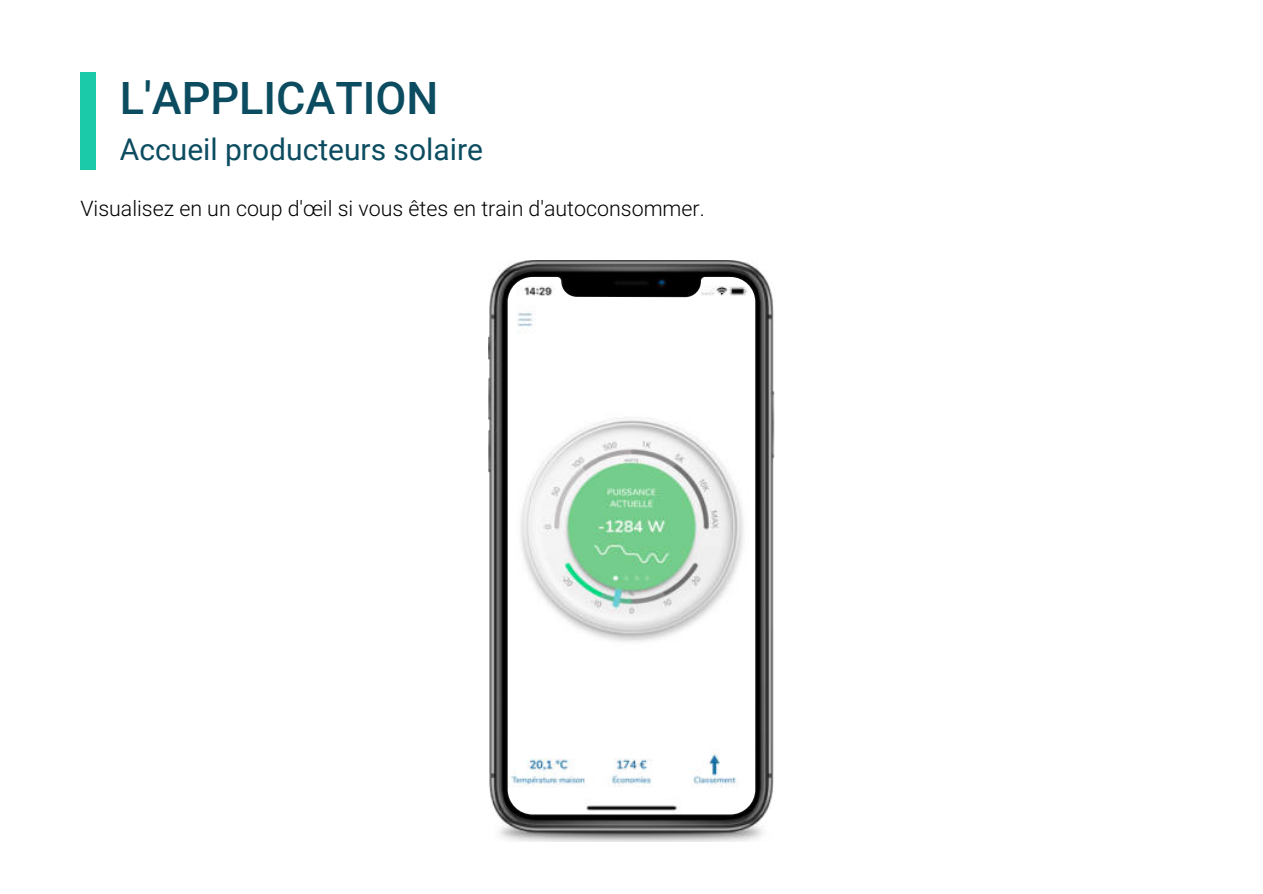
<style>
.page{position:relative;width:1263px;height:894px;background:#fff}
.page>*{position:absolute;margin:0;border:0;box-sizing:border-box;transform-origin:0 0}
.t1{font:500 45px "Roboto";color:#0c4c60}
.t2{font:30px "Roboto";color:#0c4c60}
.t3{font:300 21.45px "Roboto";color:#000}
</style>
<div class="page">
<div style="left:80px;top:72px;width:16px;height:97px;background:#1bcaa9"></div>
<img style="left:488px;top:260px;width:286px;height:581px">
<img style="left:508px;top:277px;width:247px;height:537px">
<h1 class="t1" style="left:120px;top:66px;width:320px">L'APPLICATION</h1>
<h2 class="t2" style="left:120px;top:128px;width:365px">Accueil producteurs solaire</h2>
<p class="t3" style="left:80px;top:193px;width:626px">Visualisez en un coup d'œil si vous êtes en train d'autoconsommer.</p>
</div>
